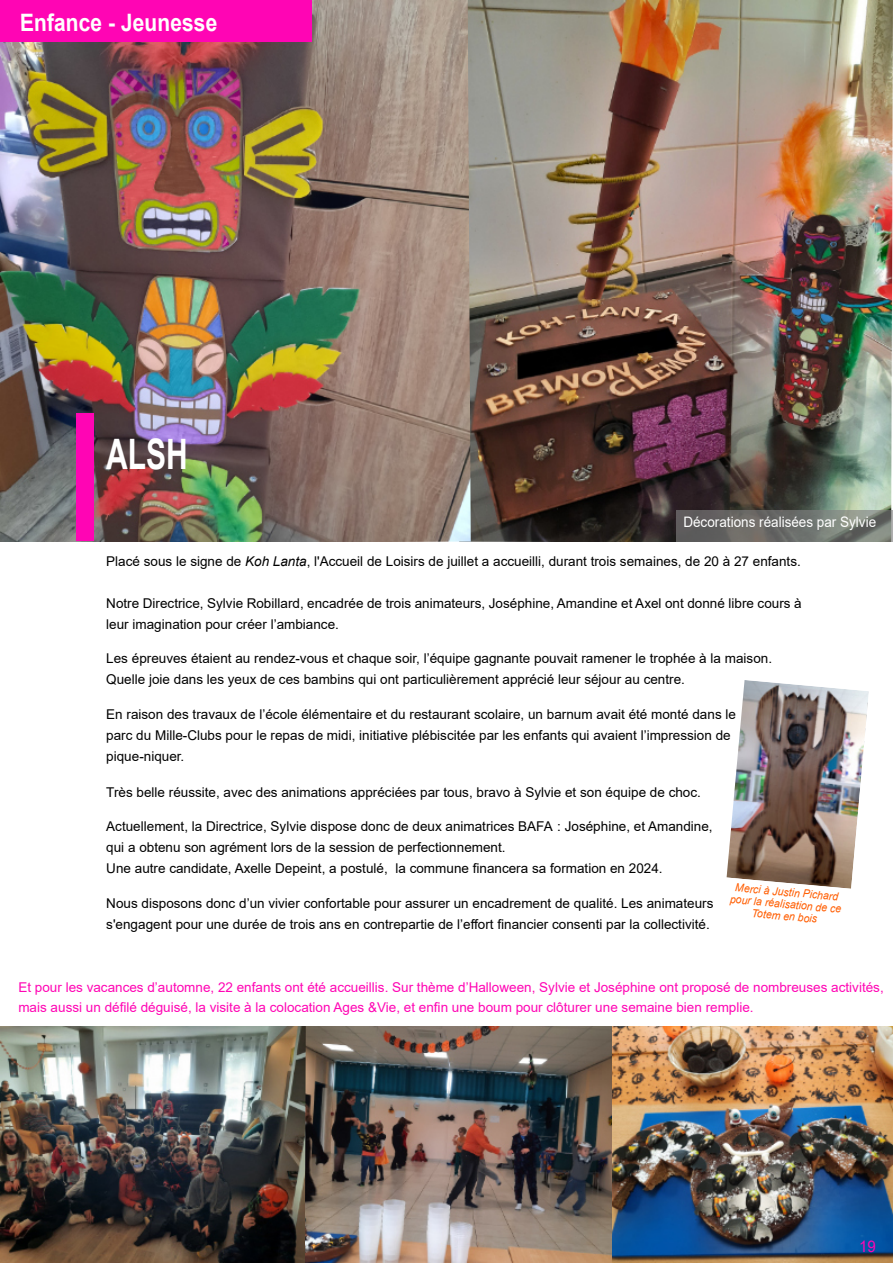
<style>
.page{position:relative;width:893px;height:1263px;background:#fff}
.page>*{position:absolute;margin:0;border:0;box-sizing:border-box;transform-origin:0 0}
.t1{font:700 42px "Arial";color:#fff;scale:.71 1}
.t2{font:700 24px "Arial";color:#fff;scale:.88 1}
.t3{font:16.05px "Arial";color:#ff05b4;scale:.93 1}
.t4{font:14.4px "Arial";color:#fff;scale:.93 1}
.t5{font:13.5px/21px "Arial";color:#000}
.t6{font:13.5px/19.5px "Arial";color:#ff05b4}
.t7{font:italic 11.25px/12px "Arial";color:#ff5d00;text-align:center;scale:.93 1}
.s1{font-style:italic}
</style>
<div class="page">
<img style="left:0;top:1026px;width:893px;height:237px">
<img style="left:471px;top:0;width:422px;height:541px">
<img style="left:0;top:0;width:471px;height:541px">
<div style="left:0;top:0;width:312px;height:42px;background:#ff05b4"></div>
<div style="left:77px;top:413px;width:17px;height:128px;background:#ff05b4"></div>
<div style="left:676px;top:510px;width:217px;height:31px;background:#818181;opacity:.64"></div>
<img style="left:727px;top:680px;width:142px;height:209px">
<h2 class="t2" style="left:20px;top:13px;width:226px">Enfance - Jeunesse</h2>
<h1 class="t1" style="left:106px;top:438px;width:117px">ALSH</h1>
<p class="t4" style="left:683px;top:517px;width:209px">Décorations réalisées par Sylvie</p>
<p class="t5" style="left:106px;top:551px;width:696px">Placé sous le signe de <span class="s1">Koh Lanta</span>, l'Accueil de Loisirs de juillet a accueilli, durant trois semaines, de 20 à 27 enfants.</p>
<p class="t5" style="left:106px;top:593px;width:697px">Notre Directrice, Sylvie Robillard, encadrée de trois animateurs, Joséphine, Amandine et Axel ont donné libre cours à leur imagination pour créer l’ambiance.</p>
<p class="t5" style="left:106px;top:649px;width:667px">Les épreuves étaient au rendez-vous et chaque soir, l’équipe gagnante pouvait ramener le trophée à la maison.<br>Quelle joie dans les yeux de ces bambins qui ont particulièrement apprécié leur séjour au centre.</p>
<p class="t5" style="left:106px;top:704px;width:631px">En raison des travaux de l’école élémentaire et du restaurant scolaire, un barnum avait été monté dans le parc du Mille-Clubs pour le repas de midi, initiative plébiscitée par les enfants qui avaient l’impression de pique-niquer.</p>
<p class="t5" style="left:106px;top:782px;width:596px">Très belle réussite, avec des animations appréciées par tous, bravo à Sylvie et son équipe de choc.</p>
<p class="t5" style="left:106px;top:817px;width:608px">Actuellement, la Directrice, Sylvie dispose donc de deux animatrices BAFA : Joséphine, et Amandine, qui a obtenu son agrément lors de la session de perfectionnement.<br>Une autre candidate, Axelle Depeint, a postulé, la commune financera sa formation en 2024.</p>
<p class="t5" style="left:106px;top:893px;width:609px">Nous disposons donc d’un vivier confortable pour assurer un encadrement de qualité. Les animateurs s'engagent pour une durée de trois ans en contrepartie de l’effort financier consenti par la collectivité.</p>
<p class="t7" style="left:732px;top:882px;width:121px;rotate:5deg">Merci à Justin Pichard pour la réalisation de ce<br>Totem en bois</p>
<p class="t6" style="left:18px;top:979px;width:867px">Et pour les vacances d’automne, 22 enfants ont été accueillis. Sur thème d’Halloween, Sylvie et Joséphine ont proposé de nombreuses activités, mais aussi un défilé déguisé, la visite à la colocation Ages &amp;Vie, et enfin une boum pour clôturer une semaine bien remplie.</p>
<p class="t3" style="left:859px;top:1241px;width:19px">19</p>
</div>
